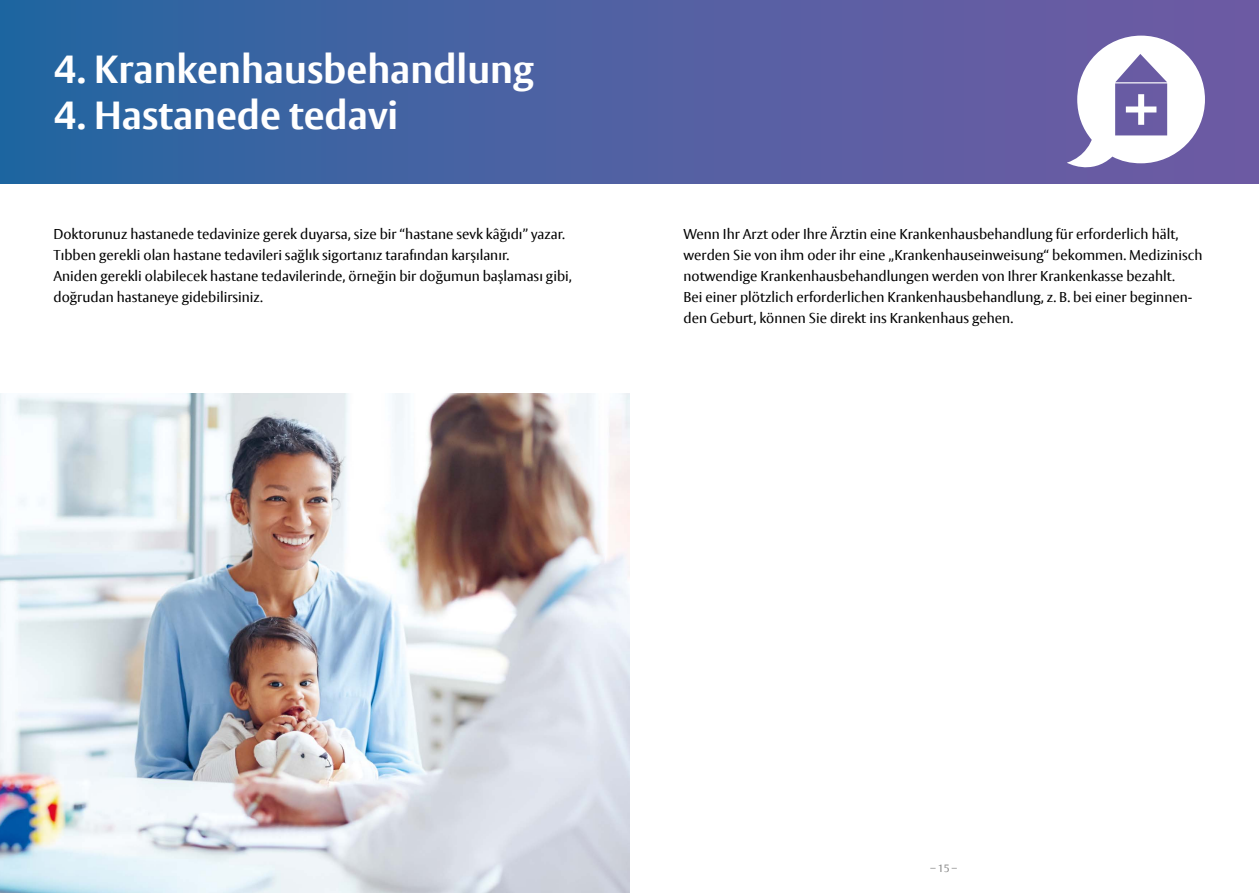
<style>
.page{position:relative;width:1259px;height:893px;background:#fff}
.page>*{position:absolute;margin:0;border:0;box-sizing:border-box;transform-origin:0 0}
.Kapitelüberschrift{font:700 39px "Vesta Pro";color:#fff}
.fließtext{font:14.25px/21px "Vesta Pro";color:#000}
.t1{font:10.5px "Vesta Pro";color:#878787}
</style>
<div class="page">
<div style="left:0;top:0;width:1259px;height:184px;background:linear-gradient(to right,#2867a1,#745aa4)"></div>
<svg style="left:1066px;top:36px;width:139px;height:140px"></svg>
<div style="left:1125px;top:106px;width:31px;height:6px;background:#fff"></div>
<div style="left:1138px;top:94px;width:6px;height:31px;background:#fff"></div>
<img style="left:0;top:394px;width:629px;height:499px">
<p class="Kapitelüberschrift" style="left:54px;top:45px;width:481px">4. Krankenhausbehandlung</p>
<p class="Kapitelüberschrift" style="left:54px;top:92px;width:346px">4. Hastanede tedavi</p>
<p class="fließtext" style="left:53px;top:224px;width:513px">Doktorunuz hastanede tedavinize gerek duyarsa, size bir “hastane sevk kâğıdı” yazar.<br>Tıbben gerekli olan hastane tedavileri sağlık sigortanız tarafından karşılanır.</p>
<p class="fließtext" style="left:53px;top:266px;width:520px">Aniden gerekli olabilecek hastane tedavilerinde, örneğin bir doğumun başlaması gibi, doğrudan hastaneye gidebilirsiniz.</p>
<p class="fließtext" style="left:683px;top:224px;width:520px">Wenn Ihr Arzt oder Ihre Ärztin eine Krankenhausbehandlung für erforderlich hält, werden Sie von ihm oder ihr eine „Krankenhauseinweisung“ bekommen. Medizinisch notwendige Krankenhausbehandlungen werden von Ihrer Krankenkasse bezahlt.</p>
<p class="fließtext" style="left:683px;top:287px;width:510px">Bei einer plötzlich erforderlichen Krankenhausbehandlung, z. B. bei einer beginnen&shy;den Geburt, können Sie direkt ins Krankenhaus gehen.</p>
<p class="t1" style="left:930px;top:862px;width:28px">– 15 –</p>
</div>
